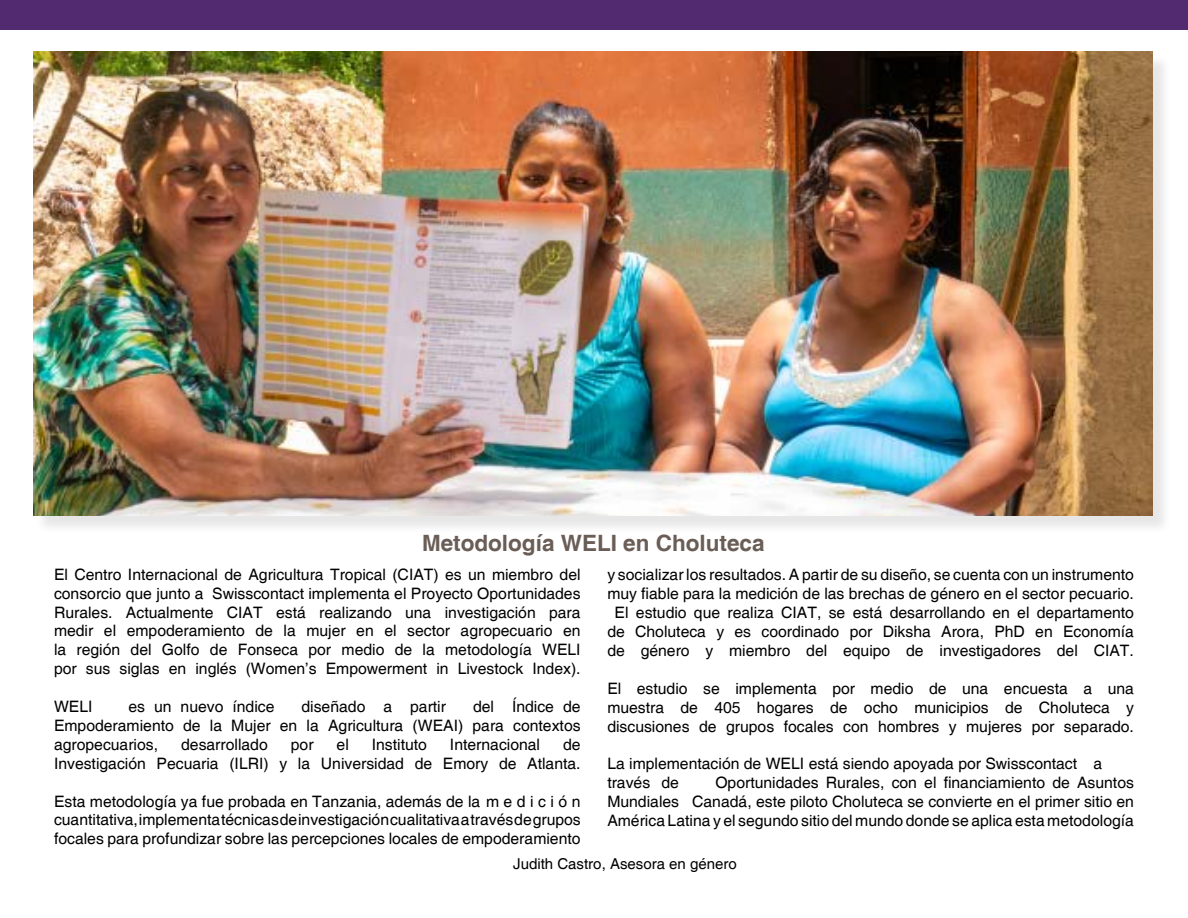
<style>
.page{position:relative;width:1188px;height:918px;background:#fff}
.page>*{position:absolute;margin:0;border:0;box-sizing:border-box;transform-origin:0 0}
.t1{font:700 22.5px "Helvetica";color:#6a5d56}
.t2{font:15.75px/18.9px "Helvetica";color:#000;text-align:justify}
.t3{font:15px "Helvetica";color:#000}
</style>
<div class="page">
<div style="left:0;top:0;width:1188px;height:30px;background:#522a70"></div>
<div style="left:36px;top:54px;width:1135px;height:480px;background:#000;opacity:.1"></div>
<img style="left:34px;top:52px;width:1119px;height:464px">
<h1 class="t1" style="left:422px;top:529px;width:344px">Metodología WELI en Choluteca</h1>
<p class="t2" style="left:54px;top:565px;width:528px">El Centro Internacional de Agricultura Tropical (CIAT) es un miembro del consorcio que junto a Swisscontact implementa el Proyecto Oportunidades Rurales. Actualmente CIAT está realizando una investigación para medir el empoderamiento de la mujer en el sector agropecuario en la región del Golfo de Fonseca por medio de la metodología WELI por sus siglas en inglés (Women’s Empowerment in Livestock Index).</p>
<p class="t2" style="left:54px;top:698px;width:40px">WELI</p>
<p class="t2" style="left:128px;top:698px;width:148px">es un nuevo índice</p>
<p class="t2" style="left:302px;top:698px;width:146px">diseñado a partir</p>
<p class="t2" style="left:607px;top:566px;width:528px;text-align:center">y socializar los resultados. A partir de su diseño, se cuenta con un instrumento muy fiable para la medición de las brechas de género en el sector pecuario.<br>El estudio que realiza CIAT, se está desarrollando en el departamento de Choluteca y es coordinado por Diksha Arora, PhD en Economía de género y miembro del equipo de investigadores del CIAT.</p>
<p class="t2" style="left:607px;top:679px;width:528px">El estudio se implementa por medio de una encuesta a una muestra de 405 hogares de ocho municipios de Choluteca y discusiones de grupos focales con hombres y mujeres por separado.</p>
<p class="t2" style="left:607px;top:755px;width:496px">La implementación de WELI está siendo apoyada por Swisscontact a través de</p>
<p class="t2" style="left:54px;top:698px;width:528px;text-indent:419px">del Índice de Empoderamiento de la Mujer en la Agricultura (WEAI) para contextos agropecuarios,</p>
<p class="t2" style="left:54px;top:735px;width:528px;text-align:right">de<br>Investigación Pecuaria (ILRI) y la Universidad de Emory de Atlanta.</p>
<p class="t2" style="left:54px;top:792px;width:528px">Esta metodología ya fue probada en Tanzania, además de la m e d i c i ó n cuantitativa, implementa técnicas de investigación cualitativa a través de grupos focales para profundizar sobre las percepciones locales de empoderamiento</p>
<p class="t2" style="left:181px;top:735px;width:88px">desarrollado</p>
<p class="t2" style="left:291px;top:735px;width:24px">por</p>
<p class="t2" style="left:337px;top:735px;width:14px">el</p>
<p class="t2" style="left:372px;top:735px;width:57px">Instituto</p>
<p class="t2" style="left:450px;top:735px;width:92px">Internacional</p>
<p class="t2" style="left:607px;top:774px;width:528px;text-indent:108px">Oportunidades Rurales, con el financiamiento de Asuntos Mundiales Canadá, este piloto Choluteca se convierte en el primer sitio en América Latina y el segundo sitio del mundo donde se aplica esta metodología</p>
<p class="t3" style="left:513px;top:855px;width:225px">Judith Castro, Asesora en género</p>
</div>
